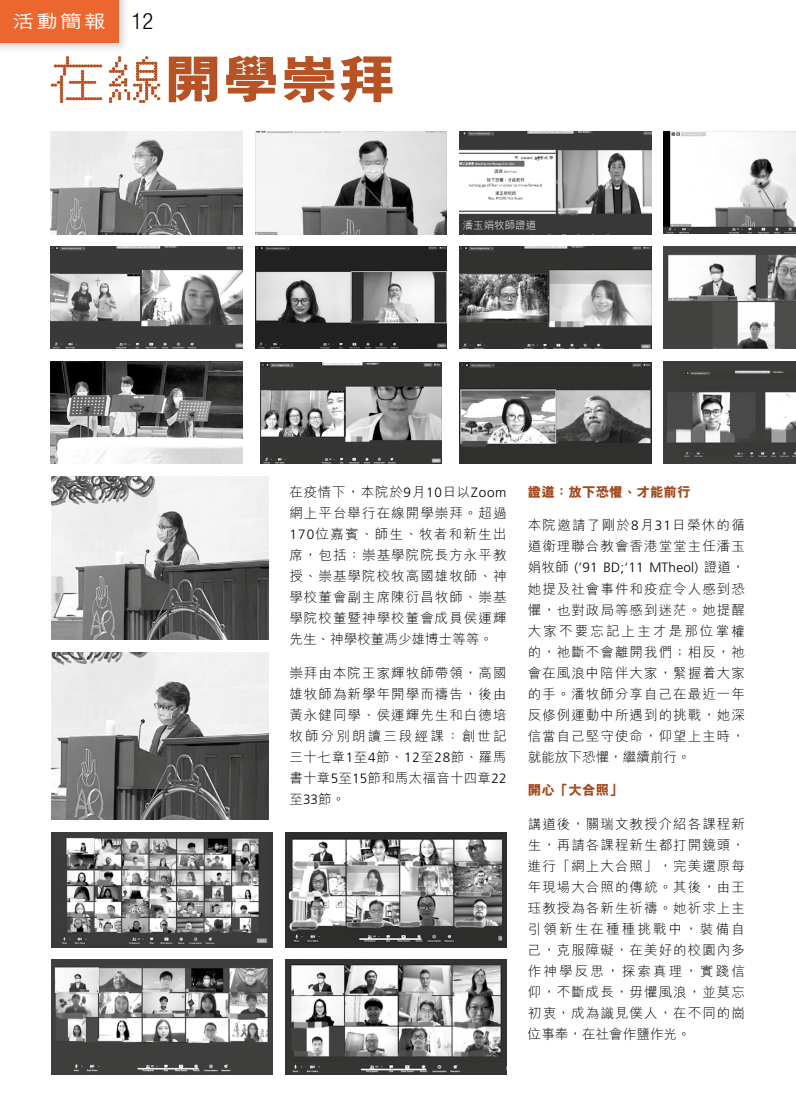
<style>
.page{position:relative;width:796px;height:1119px;background:#fff}
.page>*{position:absolute;margin:0;border:0;box-sizing:border-box;transform-origin:0 0}
.t1{font:500 18px "M Hei HK";color:#fff;scale:1.2 1}
.t2{font:300 13.5px/21px "M Hei HK";letter-spacing:.075em;color:#000;text-align:justify}
.t3{font:300 13.5px "Frutiger";letter-spacing:.02em;color:#000}
.t4{font:800 13.5px "M Hei HK";letter-spacing:.005em;color:#a34a1f}
.t5{font:300 10.5px "M Hei HK";color:#fff}
.s1{font-family:"Helvetica Neue";font-weight:300;font-stretch:condensed;font-size:22.5px;color:#000}
.s2{font-family:"Frutiger"}
.s3{font-family:"M Hei HK"}
</style>
<div class="page">
<img style="left:51px;top:652px;width:217px;height:167px">
<img style="left:51px;top:476px;width:217px;height:163px">
<img style="left:51px;top:247px;width:191px;height:101px">
<img style="left:663px;top:361px;width:132px;height:102px">
<img style="left:255px;top:132px;width:191px;height:102px">
<img style="left:51px;top:132px;width:191px;height:102px">
<img style="left:663px;top:132px;width:132px;height:101px">
<img style="left:459px;top:132px;width:191px;height:102px">
<img style="left:663px;top:247px;width:132px;height:102px">
<img style="left:459px;top:362px;width:191px;height:101px">
<img style="left:285px;top:832px;width:221px;height:114px">
<img style="left:51px;top:832px;width:222px;height:114px">
<img style="left:51px;top:959px;width:222px;height:115px">
<img style="left:285px;top:959px;width:221px;height:115px">
<img style="left:51px;top:361px;width:191px;height:102px">
<img style="left:255px;top:247px;width:191px;height:102px">
<img style="left:459px;top:247px;width:191px;height:102px">
<img style="left:260px;top:362px;width:181px;height:101px">
<svg style="left:51px;top:56px;width:109px;height:47px"></svg>
<svg style="left:169px;top:55px;width:223px;height:48px"></svg>
<div style="left:0;top:0;width:130px;height:54px;background:#000;opacity:.2"></div>
<div style="left:0;top:0;width:119px;height:43px;background:#ec6730"></div>
<h1 class="t1" style="left:13px;top:8px;width:118px">活動簡報 <span class="s1">12</span></h1>
<p class="t5" style="left:462px;top:220px;width:75px">潘玉娟牧師證道</p>
<p class="t2" style="left:289px;top:481px;width:218px">在疫情下，本院於<span class="s2">9</span>月<span class="s2">10</span>日以<span class="s2">Zoom</span>網上平台舉行在線開學崇拜。超過<span class="s2">170</span>位嘉賓、師生、牧者和新生出席，包括：崇基學院院長方永平教授、崇基學院校牧高國雄牧師、神學校董會副主席陳衍昌牧師、崇基學院校董暨神學校董會成員侯運輝先生、神學校董馮少雄博士等等。</p>
<p class="t2" style="left:289px;top:661px;width:218px">崇拜由本院王家輝牧師帶領，高國雄牧師為新學年開學而禱告，後由黃永健同學、侯運輝先生和白德培牧師分別朗讀三段經課：創世記三十七章<span class="s2">1</span>至<span class="s2">4</span>節、<span class="s2">12</span>至<span class="s2">28</span>節、羅馬書十章<span class="s2">5</span>至<span class="s2">15</span>節和馬太福音十四章<span class="s2">22</span>至<span class="s2">33</span>節。</p>
<p class="t4" style="left:527px;top:485px;width:164px">證道：放下恐懼、才能前行</p>
<p class="t2" style="left:527px;top:514px;width:218px">本院邀請了剛於<span class="s2">8</span>月<span class="s2">31</span>日榮休的循道衛理聯合教會香港堂堂主任潘玉</p>
<p class="t3" style="left:527px;top:560px;width:218px"><span class="s3">娟牧師</span> (’91 BD;‘11 MTheol) <span class="s3">證道，</span></p>
<p class="t2" style="left:527px;top:577px;width:218px">她提及社會事件和疫症令人感到恐懼，也對政局等感到迷茫。她提醒大家不要忘記上主才是那位掌權的，祂斷不會離開我們；相反，祂會在風浪中陪伴大家，緊握着大家的手。潘牧師分享自己在最近一年反修例運動中所遇到的挑戰，她深信當自己堅守使命，仰望上主時，就能放下恐懼，繼續前行。</p>
<p class="t4" style="left:527px;top:783px;width:96px">開心「大合照」</p>
<p class="t2" style="left:527px;top:813px;width:218px">講道後，關瑞文教授介紹各課程新生，再請各課程新生都打開鏡頭，進行「網上大合照」，完美還原每年現場大合照的傳統。其後，由王珏教授為各新生祈禱。她祈求上主引領新生在種種挑戰中，裝備自己，克服障礙，在美好的校園內多作神學反思，探索真理，實踐信仰，不斷成長，毋懼風浪，並莫忘初衷，成為識見僕人，在不同的崗位事奉，在社會作鹽作光。</p>
</div>
